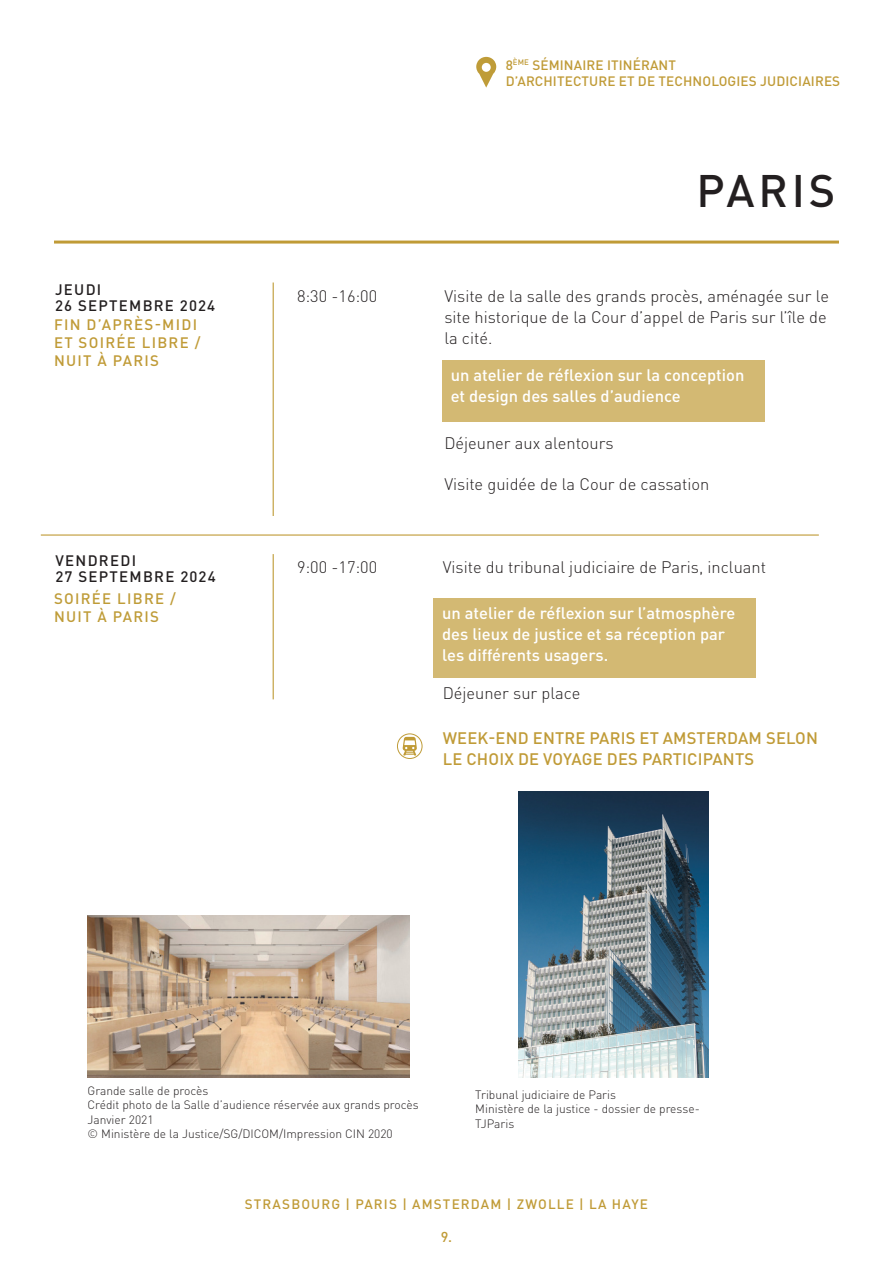
<style>
.page{position:relative;width:893px;height:1263px;background:#fff}
.page>*{position:absolute;margin:0;border:0;box-sizing:border-box;transform-origin:0 0}
.t1{font:500 45px "DINOT";letter-spacing:.085em;color:#231f20}
.t2{font:300 16.5px/21px "DINOT";color:#231f20}
.t3{font:500 16.5px/21px "DINOT";color:#fff}
.t4{font:500 16.5px/21px "DINOT";letter-spacing:.01em;color:#c09b37}
.t5{font:500 15px "DINOT";letter-spacing:.085em;color:#231f20}
.t6{font:500 15px/18px "DINOT";letter-spacing:.085em;color:#c09b37}
.t7{font:500 15px "DINOT";letter-spacing:.085em;color:#bf9c38}
.t8{font:500 14.25px "DINOT";color:#c09b37}
.t9{font:500 13.5px "DINOT";letter-spacing:.01em;color:#c09b37}
.t10{font:500 13.5px "DINOT";letter-spacing:.085em;color:#c09b37}
.t11{font:300 12px/14.4px "DINOT";color:#231f20}
</style>
<div class="page">
<hr style="left:54px;top:241px;width:785px;height:3px;background:#c09b37">
<svg style="left:476px;top:57px;width:20px;height:31px"></svg>
<div style="left:482px;top:63px;width:9px;height:9px;background:#fff;border-radius:50%"></div>
<hr style="left:273px;top:282px;width:1px;height:234px;background:#bf9c38">
<div style="left:434px;top:598px;width:322px;height:79px;background:#d3b973"></div>
<hr style="left:273px;top:554px;width:1px;height:145px;background:#bf9c38">
<div style="left:397px;top:733px;width:25px;height:26px;border:1px solid #bf9c38;border-radius:50%"></div>
<svg style="left:403px;top:737px;width:14px;height:18px"></svg>
<img style="left:518px;top:791px;width:191px;height:286px">
<img style="left:88px;top:915px;width:322px;height:162px">
<div style="left:442px;top:360px;width:322px;height:62px;background:#d3b973"></div>
<hr style="left:41px;top:534px;width:778px;height:2px;background:#c09b37">
<p class="t9" style="left:506px;top:55px;width:172px">8<sup>ÈME</sup> SÉMINAIRE ITINÉRANT</p>
<p class="t9" style="left:506px;top:71px;width:336px">D’ARCHITECTURE ET DE TECHNOLOGIES JUDICIAIRES</p>
<p class="t5" style="left:55px;top:278px;width:48px">JEUDI</p>
<p class="t5" style="left:55px;top:294px;width:162px">26 SEPTEMBRE 2024</p>
<p class="t6" style="left:54px;top:314px;width:148px">FIN D’APRÈS-MIDI<br>ET SOIRÉE LIBRE /<br>NUIT À PARIS</p>
<p class="t5" style="left:56px;top:549px;width:82px">VENDREDI</p>
<p class="t5" style="left:55px;top:565px;width:162px">27 SEPTEMBRE 2024</p>
<p class="t7" style="left:54px;top:587px;width:123px">SOIRÉE LIBRE /</p>
<p class="t7" style="left:54px;top:605px;width:106px">NUIT À PARIS</p>
<p class="t1" style="left:697px;top:156px;width:140px">PARIS</p>
<p class="t2" style="left:297px;top:284px;width:82px">8:30 -16:00</p>
<p class="t2" style="left:444px;top:284px;width:386px">Visite de la salle des grands procès, aménagée sur le site historique de la Cour d’appel de Paris sur l’île de la cité.</p>
<p class="t3" style="left:451px;top:363px;width:295px">un atelier de réflexion sur la conception et design des salles d’audience</p>
<p class="t2" style="left:444px;top:431px;width:171px">Déjeuner aux alentours</p>
<p class="t2" style="left:444px;top:472px;width:267px">Visite guidée de la Cour de cassation</p>
<p class="t2" style="left:297px;top:555px;width:82px">9:00 -17:00</p>
<p class="t2" style="left:443px;top:555px;width:325px">Visite du tribunal judiciaire de Paris, incluant</p>
<p class="t3" style="left:442px;top:601px;width:295px">un atelier de réflexion sur l’atmosphère</p>
<p class="t3" style="left:442px;top:622px;width:284px">des lieux de justice et sa réception par les différents usagers.</p>
<p class="t2" style="left:443px;top:681px;width:139px">Déjeuner sur place</p>
<p class="t4" style="left:443px;top:727px;width:377px">WEEK-END ENTRE PARIS ET AMSTERDAM SELON<br>LE CHOIX DE VOYAGE DES PARTICIPANTS</p>
<p class="t11" style="left:88px;top:1082px;width:122px">Grande salle de procès</p>
<p class="t11" style="left:88px;top:1097px;width:333px">Crédit photo de la Salle d’audience réservée aux grands procès</p>
<p class="t11" style="left:88px;top:1111px;width:67px">Janvier 2021</p>
<p class="t11" style="left:88px;top:1126px;width:307px">© Ministère de la Justice/SG/DICOM/Impression CIN 2020</p>
<p class="t11" style="left:475px;top:1087px;width:142px">Tribunal judiciaire de Paris</p>
<p class="t11" style="left:475px;top:1101px;width:226px">Ministère de la justice - dossier de presse-<br>TJParis</p>
<p class="t10" style="left:245px;top:1194px;width:405px">STRASBOURG | PARIS | AMSTERDAM | ZWOLLE | LA HAYE</p>
<p class="t8" style="left:441px;top:1226px;width:13px">9.</p>
</div>
